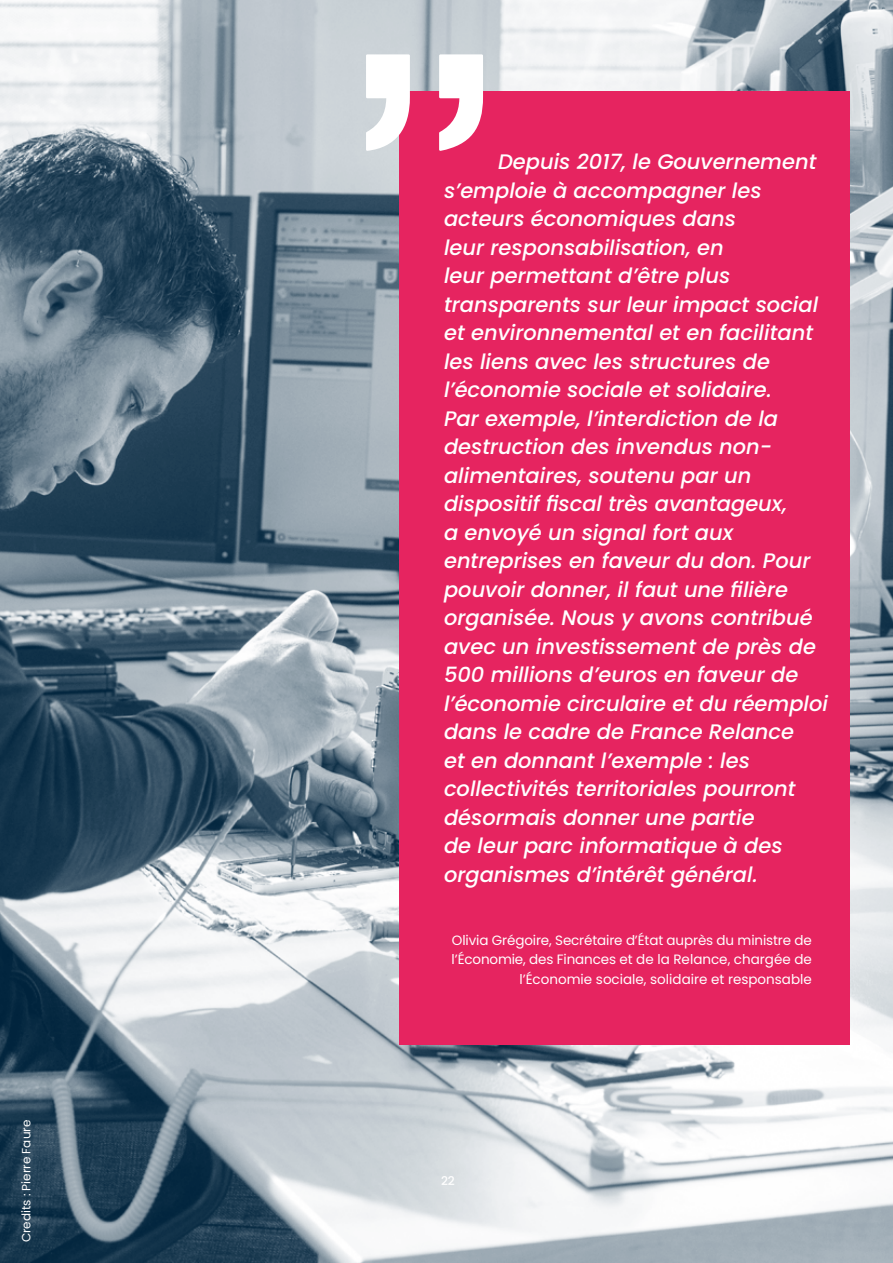
<style>
.page{position:relative;width:893px;height:1263px;background:#fff}
.page>*{position:absolute;margin:0;border:0;box-sizing:border-box;transform-origin:0 0}
.t1{font:italic 500 21px/28.5px "Poppins";color:#fff}
.t2{font:13.5px/19.5px "Poppins";letter-spacing:-.01em;color:#fff;text-align:right}
.t3{font:12px "Poppins";color:#fff}
.t4{font:500 12px "Poppins";color:#fff}
</style>
<div class="page">
<img style="left:0;top:0;width:893px;height:1263px">
<div style="left:399px;top:91px;width:450px;height:953px;background:#e62460"></div>
<svg style="left:439px;top:54px;width:44px;height:97px"></svg>
<svg style="left:366px;top:54px;width:44px;height:97px"></svg>
<p class="t3" style="left:19px;top:1242px;width:124px;rotate:-90deg">Credits : Pierre Faure</p>
<p class="t1" style="left:444px;top:148px;width:386px;text-indent:54px">Depuis 2017, le Gouvernement s’emploie à accompagner les acteurs économiques dans<br>leur responsabilisation, en<br>leur permettant d’être plus transparents sur leur impact social et environnemental et en facilitant les liens avec les structures de l’économie sociale et solidaire.<br>Par exemple, l’interdiction de la destruction des invendus non&shy;alimentaires, soutenu par un dispositif fiscal très avantageux,<br>a envoyé un signal fort aux entreprises en faveur du don. Pour pouvoir donner, il faut une filière organisée. Nous y avons contribué avec un investissement de près de<br>500 millions d’euros en faveur de l’économie circulaire et du réemploi dans le cadre de France Relance<br>et en donnant l’exemple : les collectivités territoriales pourront désormais donner une partie<br>de leur parc informatique à des organismes d’intérêt général.</p>
<p class="t2" style="left:452px;top:930px;width:362px">Olivia Grégoire, Secrétaire d’État auprès du ministre de l’Économie, des Finances et de la Relance, chargée de l’Économie sociale, solidaire et responsable</p>
<p class="t4" style="left:441px;top:1174px;width:15px">22</p>
</div>
